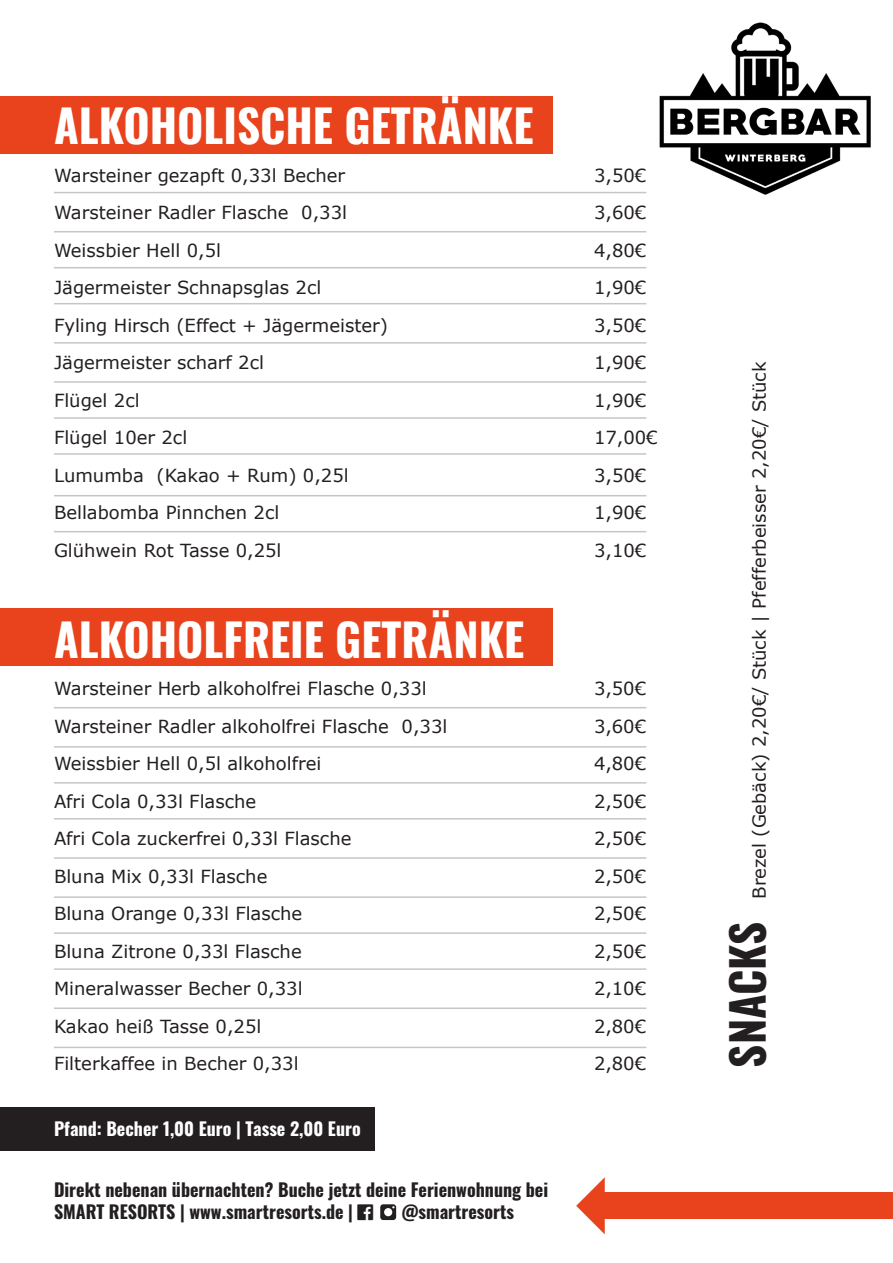
<style>
.page{position:relative;width:893px;height:1263px;background:#fff}
.page>*{position:absolute;margin:0;border:0;box-sizing:border-box;transform-origin:0 0}
.t1{font:700 45px "Oswald";color:#fff}
.t2{font:700 45px "Oswald";color:#231f20}
.t3{font:18px "Verdana";color:#231f20}
.t4{font:700 18px/21.6px "Oswald";color:#231f20}
.t5{font:700 18px "Oswald";color:#fff}
</style>
<div class="page">
<div style="left:0;top:1107px;width:374px;height:44px;background:#231f20"></div>
<div style="left:0;top:97px;width:553px;height:57px;background:#e8431d"></div>
<div style="left:0;top:608px;width:553px;height:57px;background:#e8431d"></div>
<img style="left:659px;top:22px;width:212px;height:173px">
<hr style="left:54px;top:192px;width:592px;height:1px;background:#c5c6c8">
<hr style="left:54px;top:707px;width:592px;height:1px;background:#c5c6c8">
<hr style="left:54px;top:342px;width:592px;height:2px;background:#c5c6c8">
<hr style="left:54px;top:857px;width:592px;height:2px;background:#c5c6c8">
<hr style="left:54px;top:968px;width:592px;height:2px;background:#c5c6c8">
<hr style="left:54px;top:267px;width:592px;height:1px;background:#c5c6c8">
<hr style="left:54px;top:782px;width:592px;height:1px;background:#c5c6c8">
<hr style="left:54px;top:531px;width:592px;height:1px;background:#c5c6c8">
<hr style="left:54px;top:417px;width:592px;height:2px;background:#c5c6c8">
<hr style="left:54px;top:932px;width:592px;height:2px;background:#c5c6c8">
<hr style="left:54px;top:231px;width:592px;height:1px;background:#c5c6c8">
<hr style="left:54px;top:746px;width:592px;height:2px;background:#c5c6c8">
<hr style="left:54px;top:495px;width:592px;height:1px;background:#c5c6c8">
<hr style="left:54px;top:381px;width:592px;height:2px;background:#c5c6c8">
<hr style="left:54px;top:896px;width:592px;height:2px;background:#c5c6c8">
<hr style="left:54px;top:1007px;width:592px;height:2px;background:#c5c6c8">
<hr style="left:54px;top:1047px;width:592px;height:1px;background:#c5c6c8">
<hr style="left:54px;top:303px;width:592px;height:1px;background:#c5c6c8">
<hr style="left:54px;top:818px;width:592px;height:1px;background:#c5c6c8">
<hr style="left:54px;top:453px;width:592px;height:2px;background:#c5c6c8">
<div style="left:380px;top:1204px;width:16px;height:16px;background:#231f20;border-radius:3px"></div>
<div style="left:384px;top:1208px;width:8px;height:8px;background:#fff;border-radius:50%"></div>
<div style="left:591px;top:1192px;width:302px;height:27px;background:#e8431d"></div>
<svg style="left:576px;top:1177px;width:29px;height:57px"></svg>
<p class="t1" style="left:54px;top:102px;width:481px">ALKOHOLISCHE GETRÄNKE</p>
<p class="t3" style="left:54px;top:164px;width:293px">Warsteiner gezapft 0,33l Becher</p>
<p class="t3" style="left:594px;top:164px;width:54px">3,50€</p>
<p class="t3" style="left:54px;top:201px;width:295px">Warsteiner Radler Flasche 0,33l</p>
<p class="t3" style="left:594px;top:201px;width:54px">3,60€</p>
<p class="t3" style="left:54px;top:239px;width:169px">Weissbier Hell 0,5l</p>
<p class="t3" style="left:594px;top:239px;width:54px">4,80€</p>
<p class="t3" style="left:54px;top:276px;width:269px">Jägermeister Schnapsglas 2cl</p>
<p class="t3" style="left:594px;top:276px;width:54px">1,90€</p>
<p class="t3" style="left:54px;top:314px;width:336px">Fyling Hirsch (Effect + Jägermeister)</p>
<p class="t3" style="left:594px;top:314px;width:54px">3,50€</p>
<p class="t3" style="left:54px;top:351px;width:212px">Jägermeister scharf 2cl</p>
<p class="t3" style="left:594px;top:351px;width:54px">1,90€</p>
<p class="t3" style="left:54px;top:389px;width:87px">Flügel 2cl</p>
<p class="t3" style="left:594px;top:389px;width:54px">1,90€</p>
<p class="t3" style="left:54px;top:426px;width:135px">Flügel 10er 2cl</p>
<p class="t3" style="left:594px;top:426px;width:65px">17,00€</p>
<p class="t3" style="left:54px;top:464px;width:296px">Lumumba (Kakao + Rum) 0,25l</p>
<p class="t3" style="left:594px;top:464px;width:54px">3,50€</p>
<p class="t3" style="left:54px;top:501px;width:227px">Bellabomba Pinnchen 2cl</p>
<p class="t3" style="left:594px;top:501px;width:54px">1,90€</p>
<p class="t3" style="left:54px;top:539px;width:229px">Glühwein Rot Tasse 0,25l</p>
<p class="t3" style="left:594px;top:539px;width:54px">3,10€</p>
<p class="t1" style="left:54px;top:616px;width:472px">ALKOHOLFREIE GETRÄNKE</p>
<p class="t3" style="left:54px;top:677px;width:374px">Warsteiner Herb alkoholfrei Flasche 0,33l</p>
<p class="t3" style="left:594px;top:677px;width:54px">3,50€</p>
<p class="t3" style="left:54px;top:714px;width:395px">Warsteiner Radler alkoholfrei Flasche 0,33l</p>
<p class="t3" style="left:594px;top:714px;width:54px">3,60€</p>
<p class="t3" style="left:54px;top:752px;width:269px">Weissbier Hell 0,5l alkoholfrei</p>
<p class="t3" style="left:594px;top:752px;width:54px">4,80€</p>
<p class="t3" style="left:54px;top:789px;width:204px">Afri Cola 0,33l Flasche</p>
<p class="t3" style="left:594px;top:789px;width:54px">2,50€</p>
<p class="t3" style="left:54px;top:827px;width:299px">Afri Cola zuckerfrei 0,33l Flasche</p>
<p class="t3" style="left:594px;top:827px;width:54px">2,50€</p>
<p class="t3" style="left:54px;top:864px;width:215px">Bluna Mix 0,33l Flasche</p>
<p class="t3" style="left:594px;top:864px;width:54px">2,50€</p>
<p class="t3" style="left:54px;top:902px;width:250px">Bluna Orange 0,33l Flasche</p>
<p class="t3" style="left:594px;top:902px;width:54px">2,50€</p>
<p class="t3" style="left:54px;top:939px;width:249px">Bluna Zitrone 0,33l Flasche</p>
<p class="t3" style="left:594px;top:939px;width:54px">2,50€</p>
<p class="t3" style="left:54px;top:977px;width:250px">Mineralwasser Becher 0,33l</p>
<p class="t3" style="left:594px;top:977px;width:54px">2,10€</p>
<p class="t3" style="left:54px;top:1014px;width:209px">Kakao heiß Tasse 0,25l</p>
<p class="t3" style="left:594px;top:1014px;width:54px">2,80€</p>
<p class="t3" style="left:54px;top:1052px;width:246px">Filterkaffee in Becher 0,33l</p>
<p class="t3" style="left:594px;top:1052px;width:54px">2,80€</p>
<p class="t5" style="left:54px;top:1119px;width:308px">Pfand: Becher 1,00 Euro | Tasse 2,00 Euro</p>
<p class="t4" style="left:54px;top:1180px;width:496px">Direkt nebenan übernachten? Buche jetzt deine Ferienwohnung bei<br>SMART RESORTS | www.smartresorts.de |</p>
<p class="t4" style="left:401px;top:1202px;width:114px">@smartresorts</p>
<p class="t3" style="left:748px;top:899px;width:539px;rotate:-90deg">Brezel (Gebäck) 2,20€/ Stück | Pfefferbeisser 2,20€/ Stück</p>
<p class="t2" style="left:724px;top:1067px;width:147px;rotate:-90deg">SNACKS</p>
</div>
